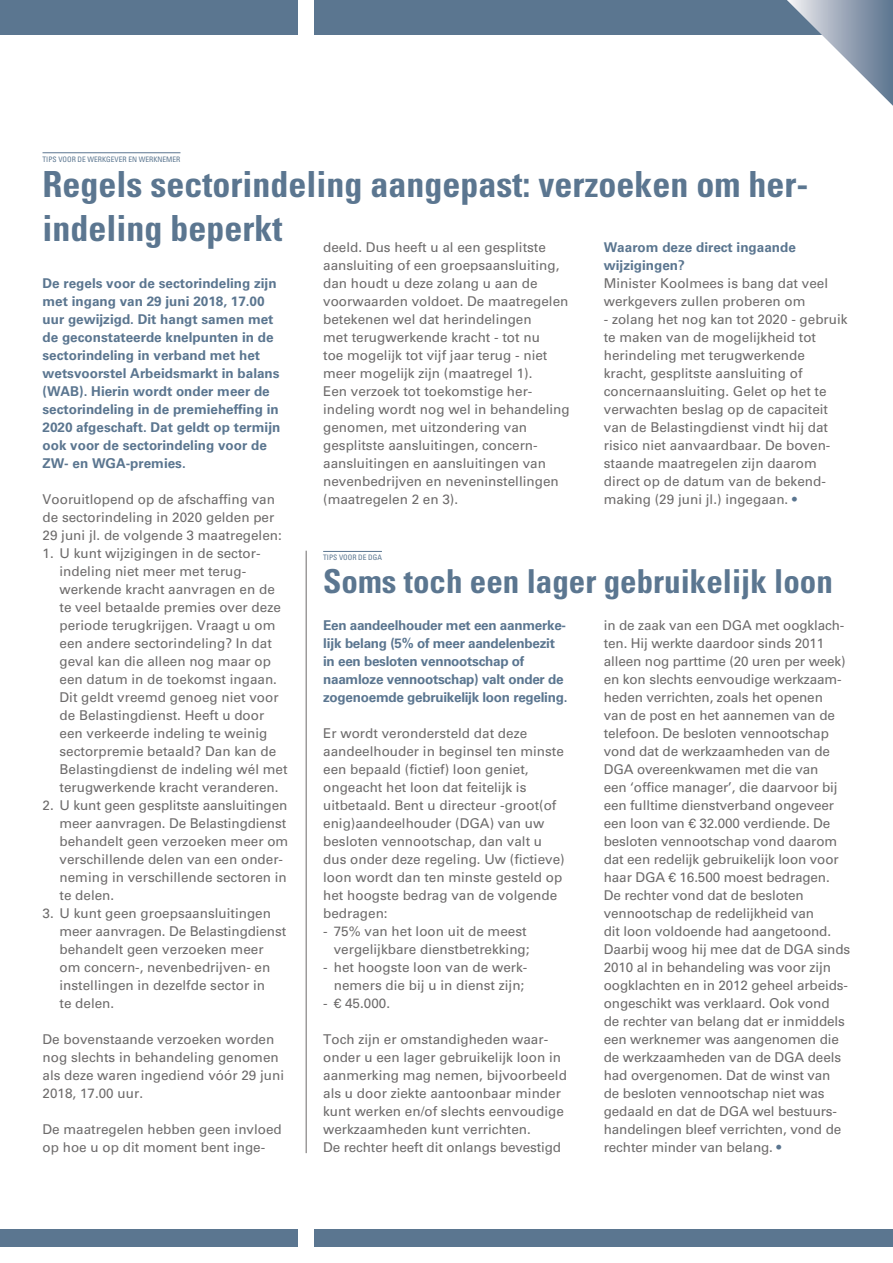
<style>
.page{position:relative;width:893px;height:1263px;background:#fff}
.page>*{position:absolute;margin:0;border:0;box-sizing:border-box;transform-origin:0 0}
.t1{font:700 condensed 36px/43.2px "Univers LT Std";color:#5b7690}
.t2{font:700 condensed 33px "Univers LT Std";color:#5b7690}
.t3{font:13.5px/18px "Univers LT Std";color:#6d6b6b}
.t4{font:700 13.5px/18px "Univers LT Std";color:#5b7690}
.t5{font:700 13.5px/18px "Univers LT Std";letter-spacing:-.02em;color:#5b7690}
.t6{font:condensed 7.5px "Univers LT Std";color:#5b7690}
.s1{color:#5b7690}
</style>
<div class="page">
<div style="left:0;top:0;width:298px;height:34px;background:#5b7690"></div>
<div style="left:315px;top:0;width:578px;height:34px;background:#5b7690"></div>
<div style="left:0;top:1229px;width:298px;height:17px;background:#5b7690"></div>
<div style="left:315px;top:1229px;width:578px;height:17px;background:#5b7690"></div>
<svg style="left:787px;top:0;width:106px;height:106px"></svg>
<hr style="left:43px;top:152px;width:137px;height:1px;background:#5b7690">
<hr style="left:323px;top:551px;width:59px;height:1px;background:#5b7690">
<hr style="left:306px;top:551px;width:1px;height:602px;background:#6d6b6b">
<p class="t6" style="left:43px;top:154px;width:139px">TIPS VOOR DE WERKGEVER EN WERKNEMER</p>
<h1 class="t1" style="left:43px;top:163px;width:767px">Regels sectorindeling aangepast: verzoeken om her&shy;indeling beperkt</h1>
<p class="t3" style="left:323px;top:238px;width:248px">deeld. Dus heeft u al een gesplitste aansluiting of een groepsaansluiting, dan houdt u deze zolang u aan de voorwaarden voldoet. De maatregelen betekenen wel dat herindelingen<br>met terugwerkende kracht - tot nu<br>toe mogelijk tot vijf jaar terug - niet meer mogelijk zijn (maatregel 1).<br>Een verzoek tot toekomstige her&shy;indeling wordt nog wel in behandeling genomen, met uitzondering van gesplitste aansluitingen, concern&shy;aansluitingen en aansluitingen van nevenbedrijven en neveninstellingen (maatregelen 2 en 3).</p>
<p class="t4" style="left:604px;top:238px;width:194px">Waarom deze direct ingaande wijzigingen?</p>
<p class="t3" style="left:604px;top:274px;width:226px">Minister Koolmees is bang dat veel werkgevers zullen proberen om</p>
<p class="t3" style="left:604px;top:310px;width:245px">- zolang het nog kan tot 2020 - gebruik te maken van de mogelijkheid tot herindeling met terugwerkende kracht, gesplitste aansluiting of concernaansluiting. Gelet op het te verwachten beslag op de capaciteit van de Belastingdienst vindt hij dat risico niet aanvaardbaar. De boven&shy;staande maatregelen zijn daarom direct op de datum van de bekend&shy;making (29 juni jl.) ingegaan. <span class="s1">•</span></p>
<p class="t4" style="left:43px;top:274px;width:239px">De regels voor de sectorindeling zijn met ingang van 29 juni 2018, 17.00 uur gewijzigd. Dit hangt samen met de geconstateerde knelpunten in de sectorindeling in verband met het wetsvoorstel Arbeidsmarkt in balans (WAB). Hierin wordt onder meer de sectorindeling in de premieheffing in 2020 afgeschaft. Dat geldt op termijn ook voor de sectorindeling voor de ZW- en WGA-premies.</p>
<p class="t3" style="left:43px;top:490px;width:241px">Vooruitlopend op de afschaffing van de sectorindeling in 2020 gelden per<br>29 juni jl. de volgende 3 maatregelen:</p>
<p class="t3" style="left:60px;top:544px;width:230px;text-indent:-17px">1. U kunt wijzigingen in de sector&shy;indeling niet meer met terug&shy;werkende kracht aanvragen en de te veel betaalde premies over deze periode terugkrijgen. Vraagt u om een andere sectorindeling? In dat geval kan die alleen nog maar op een datum in de toekomst ingaan.<br>Dit geldt vreemd genoeg niet voor de Belastingdienst. Heeft u door een verkeerde indeling te weinig sectorpremie betaald? Dan kan de Belastingdienst de indeling wél met terugwerkende kracht veranderen.</p>
<p class="t3" style="left:60px;top:796px;width:230px;text-indent:-17px">2. U kunt geen gesplitste aansluitingen meer aanvragen. De Belastingdienst behandelt geen verzoeken meer om verschillende delen van een onder&shy;neming in verschillende sectoren in te delen.</p>
<p class="t3" style="left:60px;top:904px;width:228px;text-indent:-17px">3. U kunt geen groepsaansluitingen meer aanvragen. De Belastingdienst behandelt geen verzoeken meer om concern-, nevenbedrijven- en instellingen in dezelfde sector in<br>te delen.</p>
<p class="t3" style="left:43px;top:1030px;width:243px">De bovenstaande verzoeken worden nog slechts in behandeling genomen als deze waren ingediend vóór 29 juni<br>2018, 17.00 uur.</p>
<p class="t3" style="left:43px;top:1120px;width:241px">De maatregelen hebben geen invloed op hoe u op dit moment bent inge-</p>
<p class="t6" style="left:323px;top:553px;width:60px">TIPS VOOR DE DGA</p>
<h2 class="t2" style="left:323px;top:560px;width:511px">Soms toch een lager gebruikelijk loon</h2>
<p class="t3" style="left:604px;top:616px;width:248px">in de zaak van een DGA met oogklach&shy;ten. Hij werkte daardoor sinds 2011 alleen nog parttime (20 uren per week) en kon slechts eenvoudige werkzaam&shy;heden verrichten, zoals het openen<br>van de post en het aannemen van de telefoon. De besloten vennootschap vond dat de werkzaamheden van de DGA overeenkwamen met die van<br>een ‘office manager’, die daarvoor bij een fulltime dienstverband ongeveer een loon van € 32.000 verdiende. De besloten vennootschap vond daarom dat een redelijk gebruikelijk loon voor haar DGA € 16.500 moest bedragen.<br>De rechter vond dat de besloten vennootschap de redelijkheid van<br>dit loon voldoende had aangetoond.<br>Daarbij woog hij mee dat de DGA sinds 2010 al in behandeling was voor zijn oogklachten en in 2012 geheel arbeids&shy;ongeschikt was verklaard. Ook vond<br>de rechter van belang dat er inmiddels een werknemer was aangenomen die de werkzaamheden van de DGA deels had overgenomen. Dat de winst van<br>de besloten vennootschap niet was gedaald en dat de DGA wel bestuurs&shy;handelingen bleef verrichten, vond de rechter minder van belang. <span class="s1">•</span></p>
<p class="t5" style="left:323px;top:616px;width:246px">Een aandeelhouder met een aanmerke&shy;lijk belang (5% of meer aandelenbezit in een besloten vennootschap of naamloze vennootschap) valt onder de zogenoemde gebruikelijk loon regeling.</p>
<p class="t3" style="left:323px;top:724px;width:243px">Er wordt verondersteld dat deze aandeelhouder in beginsel ten minste een bepaald (fictief) loon geniet, ongeacht het loon dat feitelijk is uitbetaald. Bent u directeur -groot(of enig)aandeelhouder (DGA) van uw besloten vennootschap, dan valt u dus onder deze regeling. Uw (fictieve) loon wordt dan ten minste gesteld op het hoogste bedrag van de volgende bedragen:</p>
<p class="t3" style="left:323px;top:922px;width:208px;text-align:right">- 75% van het loon uit de meest vergelijkbare dienstbetrekking;</p>
<p class="t3" style="left:323px;top:958px;width:206px;text-align:center">- het hoogste loon van de werk&shy;nemers die bij u in dienst zijn;</p>
<p class="t3" style="left:323px;top:994px;width:68px">- € 45.000.</p>
<p class="t3" style="left:323px;top:1030px;width:245px">Toch zijn er omstandigheden waar&shy;onder u een lager gebruikelijk loon in aanmerking mag nemen, bijvoorbeeld als u door ziekte aantoonbaar minder kunt werken en/of slechts eenvoudige werkzaamheden kunt verrichten.<br>De rechter heeft dit onlangs bevestigd</p>
</div>
